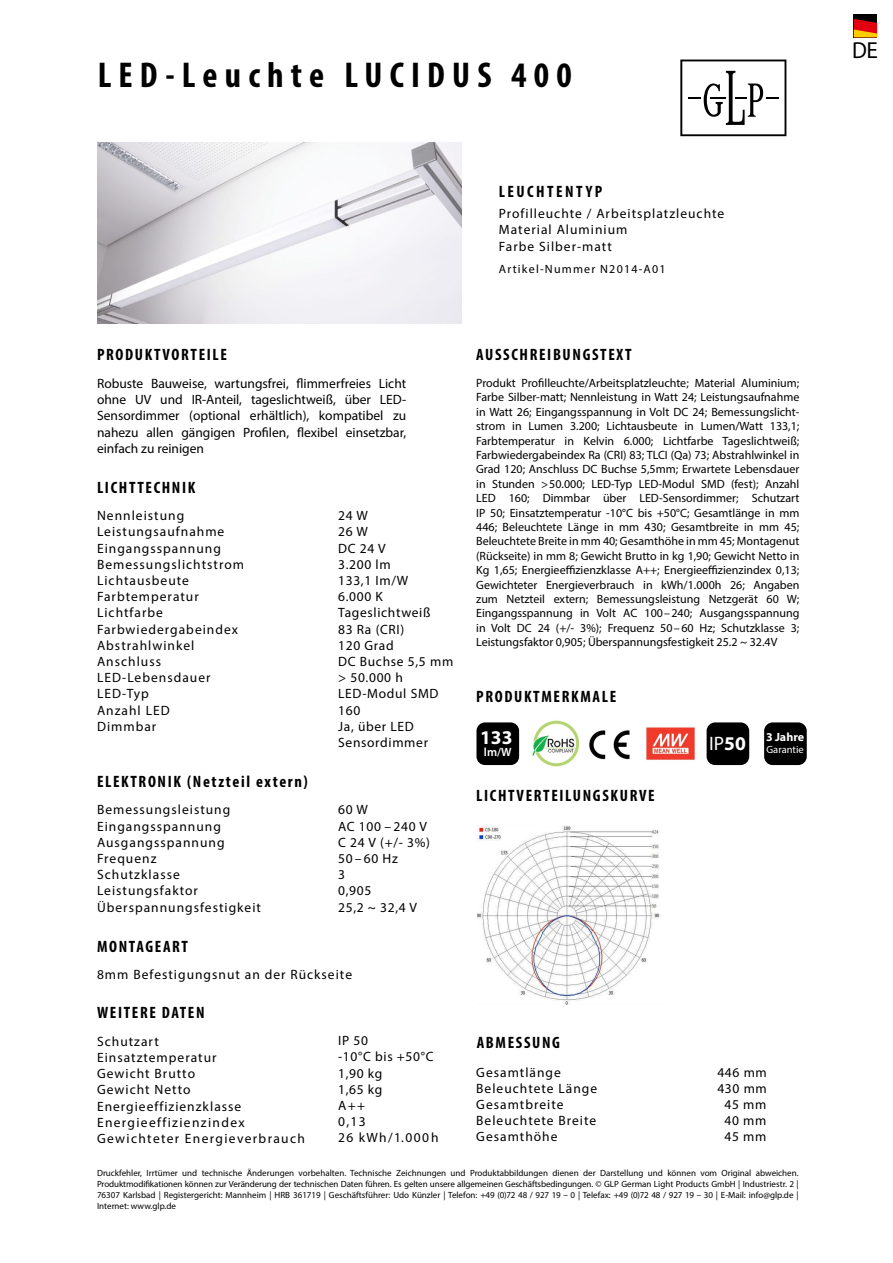
<style>
.page{position:relative;width:893px;height:1263px;background:#fff}
.page>*{position:absolute;margin:0;border:0;box-sizing:border-box;transform-origin:0 0}
.t1{font:700 condensed 36px "Myriad Pro";letter-spacing:.2em;color:#000}
.t2{font:23.25px "Myriad Pro";color:#000;scale:.96 1}
.t3{font:700 19.5px "Myriad Pro";color:#fff}
.t4{font:19.5px "Myriad Pro";color:#fff}
.t5{font:700 condensed 16.5px "Myriad Pro";letter-spacing:.1em;color:#000}
.t6{font:700 condensed 16.5px "Myriad Pro";letter-spacing:.15em;color:#000}
.t7{font:13.5px/16.2px "Myriad Pro";letter-spacing:.075em;color:#000}
.t8{font:13.5px/16.2px "Myriad Pro";letter-spacing:.05em;color:#000}
.t9{font:12px/14.4px "Myriad Pro";color:#000;text-align:justify}
.t10{font:12px "Myriad Pro";letter-spacing:.1em;color:#000}
.t11{font:700 12px "Myriad Pro";letter-spacing:-.005em;color:#fff}
.t12{font:600 12px "Myriad Pro";color:#fff}
.t13{font:10.5px "Myriad Pro";color:#fff}
.t14{font:9px/10.8px "Myriad Pro";color:#000;text-align:justify}
.s1{font-weight:700}
</style>
<div class="page">
<img style="left:477px;top:826px;width:183px;height:178px">
<img style="left:98px;top:142px;width:363px;height:182px">
<img style="left:532px;top:720px;width:48px;height:47px">
<img style="left:589px;top:730px;width:41px;height:30px">
<img style="left:646px;top:727px;width:49px;height:33px">
<div style="left:476px;top:722px;width:43px;height:43px;background:#000;border-radius:9px"></div>
<div style="left:707px;top:722px;width:42px;height:43px;background:#000;border-radius:9px"></div>
<div style="left:764px;top:722px;width:43px;height:43px;background:#000;border-radius:9px"></div>
<div style="left:854px;top:14px;width:23px;height:23px;background:#000"></div>
<svg style="left:854px;top:19px;width:23px;height:18px"></svg>
<svg style="left:680px;top:60px;width:106px;height:76px"></svg>
<h1 class="t1" style="left:98px;top:53px;width:476px">LED-Leuchte LUCIDUS 400</h1>
<h3 class="t6" style="left:499px;top:181px;width:105px">LEUCHTENTYP</h3>
<p class="t7" style="left:499px;top:205px;width:227px">Profilleuchte / Arbeitsplatzleuchte<br>Material Aluminium<br>Farbe Silber-matt</p>
<p class="t10" style="left:499px;top:262px;width:168px">Artikel-Nummer N2014-A01</p>
<h3 class="t5" style="left:97px;top:345px;width:131px">PRODUKTVORTEILE</h3>
<p class="t7" style="left:97px;top:375px;width:311px;text-align:justify">Robuste Bauweise, wartungsfrei, flimmerfreies Licht ohne UV und IR-Anteil, tageslichtweiß, über LED-Sensordimmer (optional erhältlich), kompatibel zu nahezu allen gängigen Profilen, flexibel einsetzbar, einfach zu reinigen</p>
<h3 class="t5" style="left:97px;top:477px;width:100px">LICHTTECHNIK</h3>
<p class="t7" style="left:97px;top:507px;width:148px">Nennleistung<br>Leistungsaufnahme<br>Eingangsspannung<br>Bemessungslichtstrom<br>Lichtausbeute<br>Farbtemperatur<br>Lichtfarbe<br>Farbwiedergabeindex<br>Abstrahlwinkel<br>Anschluss<br>LED-Lebensdauer<br>LED-Typ<br>Anzahl LED<br>Dimmbar</p>
<p class="t8" style="left:338px;top:507px;width:117px">24 W<br>26 W<br>DC 24 V<br>3.200 lm<br>133,1 Im/W<br>6.000 K<br>Tageslichtweiß<br>83 Ra (CRI)<br>120 Grad<br>DC Buchse 5,5 mm &gt; 50.000 h<br>LED-Modul SMD<br>160<br>Ja, über LED<br>Sensordimmer</p>
<h3 class="t5" style="left:97px;top:771px;width:212px">ELEKTRONIK (Netzteil extern)</h3>
<p class="t7" style="left:97px;top:801px;width:165px">Bemessungsleistung<br>Eingangsspannung<br>Ausgangsspannung<br>Frequenz<br>Schutzklasse<br>Leistungsfaktor<br>Überspannungsfestigkeit</p>
<p class="t8" style="left:338px;top:801px;width:93px">60 W<br>AC 100 – 240 V<br>C 24 V (+/- 3%)<br>50–60 Hz<br>3<br>0,905<br>25,2 ~ 32,4 V</p>
<h3 class="t5" style="left:97px;top:936px;width:93px">MONTAGEART</h3>
<p class="t7" style="left:97px;top:966px;width:257px">8mm Befestigungsnut an der Rückseite</p>
<h3 class="t5" style="left:476px;top:345px;width:157px">AUSSCHREIBUNGSTEXT</h3>
<p class="t9" style="left:476px;top:375px;width:325px">Produkt Profilleuchte/Arbeitsplatzleuchte; Material Aluminium; Farbe Silber-matt; Nennleistung in Watt 24; Leistungsaufnahme in Watt 26; Eingangsspannung in Volt DC 24; Bemessungslicht&shy;strom in Lumen 3.200; Lichtausbeute in Lumen/Watt 133,1; Farbtemperatur in Kelvin 6.000; Lichtfarbe Tageslichtweiß; Farbwiedergabeindex Ra (CRI) 83; TLCI (Qa) 73; Abstrahlwinkel in Grad 120; Anschluss DC Buchse 5,5mm; Erwartete Lebensdauer in Stunden &gt;50.000; LED-Typ LED-Modul SMD (fest); Anzahl LED 160; Dimmbar über LED-Sensordimmer; Schutzart IP 50; Einsatztemperatur -10°C bis +50°C; Gesamtlänge in mm 446; Beleuchtete Länge in mm 430; Gesamtbreite in mm 45; Beleuchtete Breite in mm 40; Gesamthöhe in mm 45; Montagenut (Rückseite) in mm 8; Gewicht Brutto in kg 1,90; Gewicht Netto in Kg 1,65; Energieeffizienzklasse A++; Energieeffizienzindex 0,13; Gewichteter Energieverbrauch in kWh/1.000h 26; Angaben zum Netzteil extern; Bemessungsleistung Netzgerät 60 W; Eingangsspannung in Volt AC 100–240; Ausgangsspannung in Volt DC 24 (+/- 3%); Frequenz 50– 60 Hz; Schutzklasse 3; Leistungsfaktor 0,905; Überspannungsfestigkeit 25.2 ~ 32.4V</p>
<h3 class="t5" style="left:476px;top:686px;width:141px">PRODUKTMERKMALE</h3>
<h3 class="t3" style="left:480px;top:725px;width:34px">133</h3>
<p class="t12" style="left:484px;top:744px;width:29px">lm/W</p>
<h3 class="t3" style="left:480px;top:731px;width:34px">133</h3>
<h3 class="t5" style="left:476px;top:785px;width:180px">LICHTVERTEILUNGSKURVE</h3>
<h3 class="t4" style="left:709px;top:732px;width:38px">IP<span class="s1">50</span></h3>
<p class="t11" style="left:766px;top:729px;width:40px">3 Jahre</p>
<p class="t13" style="left:766px;top:743px;width:39px">Garantie</p>
<h3 class="t5" style="left:97px;top:1002px;width:109px">WEITERE DATEN</h3>
<p class="t7" style="left:97px;top:1033px;width:209px">Schutzart<br>Einsatztemperatur<br>Gewicht Brutto<br>Gewicht Netto<br>Energieeffizienzklasse<br>Energieeffizienzindex<br>Gewichteter Energieverbrauch</p>
<p class="t7" style="left:338px;top:1032px;width:31px">IP 50</p>
<h3 class="t5" style="left:477px;top:1032px;width:85px">ABMESSUNG</h3>
<p class="t8" style="left:338px;top:1048px;width:102px">-10°C bis +50°C<br>1,90 kg<br>1,65 kg<br>A++<br>0,13<br>26 kWh/1.000h</p>
<p class="t7" style="left:476px;top:1064px;width:123px">Gesamtlänge<br>Beleuchtete Länge<br>Gesamtbreite<br>Beleuchtete Breite<br>Gesamthöhe</p>
<p class="t8" style="left:717px;top:1064px;width:51px;text-align:center">446 mm<br>430 mm<br>45 mm<br>40 mm<br>45 mm</p>
<p class="t14" style="left:97px;top:1168px;width:703px">Druckfehler, Irrtümer und technische Änderungen vorbehalten. Technische Zeichnungen und Produktabbildungen dienen der Darstellung und können vom Original abweichen.<br>Produktmodifikationen können zur Veränderung der technischen Daten führen. Es gelten unsere allgemeinen Geschäftsbedingungen. © GLP German Light Products GmbH | Industriestr. 2 | 76307 Karlsbad | Registergericht: Mannheim | HRB 361719 | Geschäftsführer: Udo Künzler | Telefon: +49 (0)72 48 / 927 19 – 0 | Telefax: +49 (0)72 48 / 927 19 – 30 | E-Mail: info@glp.de | Internet: www.glp.de</p>
<h2 class="t2" style="left:852px;top:36px;width:28px">DE</h2>
</div>
